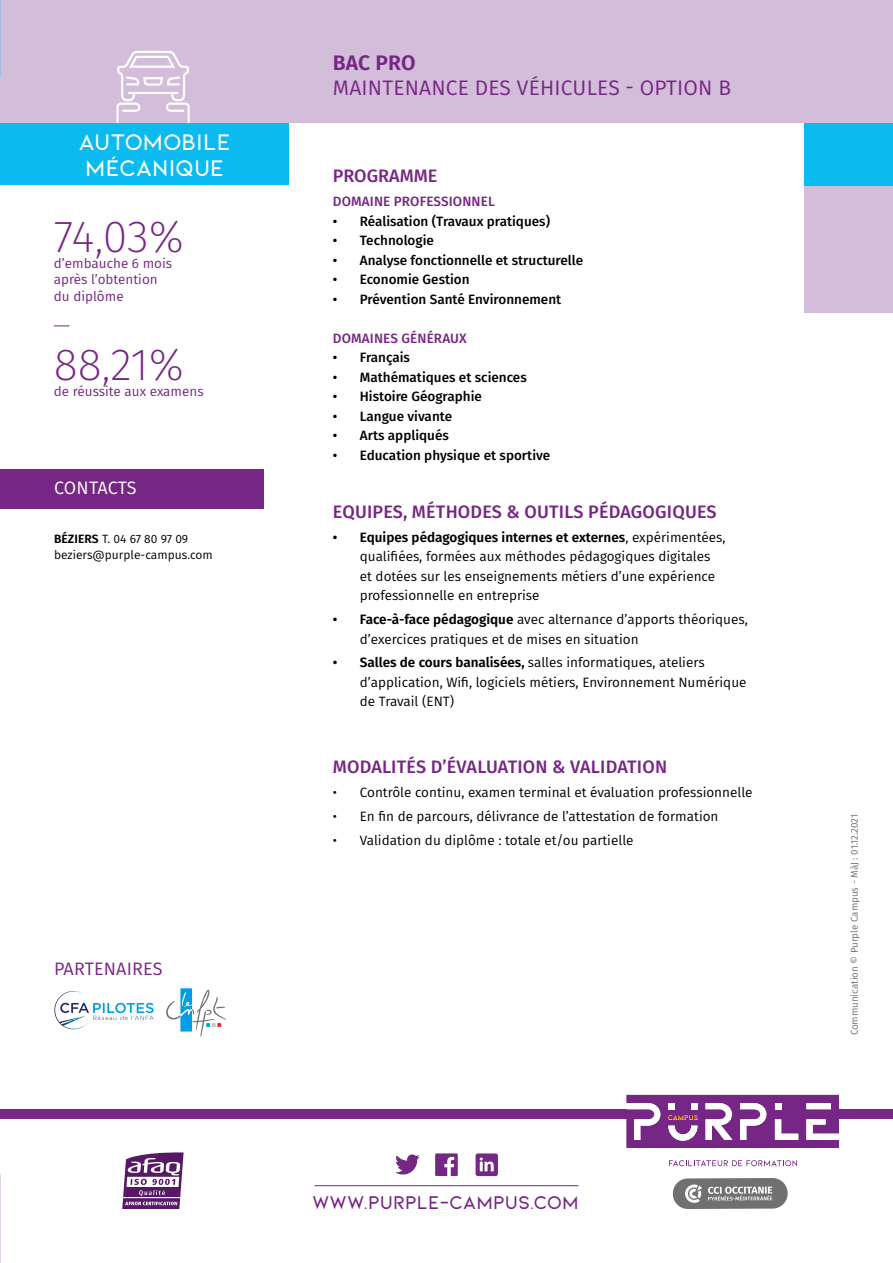
<style>
.page{position:relative;width:893px;height:1263px;background:#fff}
.page>*{position:absolute;margin:0;border:0;box-sizing:border-box;transform-origin:0 0}
.t1{font:200 45px "Fira Sans";letter-spacing:-.02em;color:#762684}
.t2{font:600 24px/25.5px "Kiona";color:#fff}
.t3{font:21px "Fira Sans";letter-spacing:.01em;color:#762684}
.t4{font:600 21px "Fira Sans";letter-spacing:.005em;color:#762684}
.t5{font:600 19.65px "Kiona";color:#762684}
.t6{font:500 18px "Fira Sans";letter-spacing:.01em;color:#762684}
.t7{font:18px "Fira Sans";letter-spacing:.01em;color:#762684}
.t8{font:18px "Fira Sans";color:#fff}
.t9{font:13.5px/19.5px "Fira Sans";color:#000}
.t10{font:500 13.5px "Fira Sans";color:#000}
.t11{font:13.5px/16.2px "Fira Sans";color:#762684}
.t12{font:500 13.5px "Fira Sans";letter-spacing:.01em;color:#762684}
.t13{font:12px/16.5px "Fira Sans";color:#000}
.t14{font:9.75px "Fira Sans";color:#706f6f}
.s1{font-weight:600}
</style>
<div class="page">
<div style="left:0;top:1109px;width:893px;height:10px;background:#762684"></div>
<div style="left:673px;top:1178px;width:115px;height:31px;background:#707073;border-radius:15px"></div>
<svg style="left:685px;top:1184px;width:17px;height:19px"></svg>
<svg style="left:708px;top:1186px;width:64px;height:14px"></svg>
<svg style="left:669px;top:1160px;width:128px;height:6px"></svg>
<svg style="left:626px;top:1095px;width:213px;height:53px"></svg>
<svg style="left:395px;top:1154px;width:25px;height:20px"></svg>
<svg style="left:435px;top:1153px;width:23px;height:23px"></svg>
<svg style="left:476px;top:1153px;width:22px;height:23px"></svg>
<hr style="left:315px;top:1185px;width:263px;height:1px;background:#762684">
<div style="left:0;top:0;width:893px;height:312px;background:#d4bdda"></div>
<div style="left:0;top:123px;width:893px;height:63px;background:#0bbbef"></div>
<div style="left:289px;top:123px;width:515px;height:209px;background:#fff"></div>
<div style="left:0;top:186px;width:315px;height:152px;background:#fff"></div>
<svg style="left:54px;top:326px;width:15px;height:1px"></svg>
<div style="left:0;top:469px;width:264px;height:39px;background:#762684"></div>
<svg style="left:122px;top:1152px;width:62px;height:57px"></svg>
<hr style="left:123px;top:1197px;width:57px;height:1px;background:#fff">
<svg style="left:116px;top:51px;width:74px;height:72px"></svg>
<svg style="left:54px;top:991px;width:100px;height:38px"></svg>
<svg style="left:166px;top:988px;width:60px;height:49px"></svg>
<h2 class="t2" style="left:79px;top:129px;width:154px">AUTOMOBILE<br>MÉCANIQUE</h2>
<h1 class="t1" style="left:54px;top:205px;width:132px">74,03%</h1>
<p class="t11" style="left:54px;top:255px;width:120px">d’embauche 6 mois après l’obtention du diplôme</p>
<h1 class="t1" style="left:54px;top:333px;width:132px">88,21%</h1>
<p class="t11" style="left:54px;top:383px;width:151px">de réussite aux examens</p>
<h3 class="t8" style="left:54px;top:474px;width:84px">CONTACTS</h3>
<p class="t13" style="left:54px;top:530px;width:160px"><span class="s1">BÉZIERS</span> T. 04 67 80 97 09 beziers@purple-campus.com</p>
<h3 class="t7" style="left:54px;top:955px;width:110px">PARTENAIRES</h3>
<h3 class="t4" style="left:333px;top:45px;width:84px">BAC PRO</h3>
<h3 class="t3" style="left:333px;top:72px;width:400px">MAINTENANCE DES VÉHICULES - OPTION B</h3>
<h3 class="t6" style="left:333px;top:162px;width:106px">PROGRAMME</h3>
<p class="t12" style="left:333px;top:190px;width:163px">DOMAINE PROFESSIONNEL</p>
<p class="t10" style="left:333px;top:210px;width:219px">• Réalisation (Travaux pratiques)</p>
<p class="t10" style="left:333px;top:229px;width:103px">• Technologie</p>
<p class="t10" style="left:333px;top:249px;width:252px">• Analyse fonctionnelle et structurelle</p>
<p class="t10" style="left:333px;top:268px;width:138px">• Economie Gestion</p>
<p class="t10" style="left:333px;top:288px;width:230px">• Prévention Santé Environnement</p>
<p class="t12" style="left:333px;top:327px;width:135px">DOMAINES GÉNÉRAUX</p>
<p class="t10" style="left:333px;top:346px;width:79px">• Français</p>
<p class="t10" style="left:333px;top:366px;width:195px">• Mathématiques et sciences</p>
<p class="t10" style="left:333px;top:385px;width:151px">• Histoire Géographie</p>
<p class="t10" style="left:333px;top:405px;width:121px">• Langue vivante</p>
<p class="t10" style="left:333px;top:424px;width:118px">• Arts appliqués</p>
<p class="t10" style="left:333px;top:444px;width:219px">• Education physique et sportive</p>
<h3 class="t6" style="left:333px;top:497px;width:385px">EQUIPES, MÉTHODES &amp; OUTILS PÉDAGOGIQUES</h3>
<p class="t9" style="left:360px;top:527px;width:367px;text-indent:-27px"><span class="s1">• Equipes pédagogiques internes et externes</span>, expérimentées, qualifiées, formées aux méthodes pédagogiques digitales et dotées sur les enseignements métiers d’une expérience professionnelle en entreprise</p>
<p class="t9" style="left:360px;top:609px;width:389px;text-indent:-27px"><span class="s1">• Face-à-face pédagogique</span> avec alternance d’apports théoriques, d’exercices pratiques et de mises en situation</p>
<p class="t9" style="left:360px;top:652px;width:388px;text-indent:-27px"><span class="s1">• Salles de cours banalisées,</span> salles informatiques, ateliers d’application, Wifi, logiciels métiers, Environnement Numérique de Travail (ENT)</p>
<h3 class="t6" style="left:333px;top:753px;width:336px">MODALITÉS D’ÉVALUATION &amp; VALIDATION</h3>
<p class="t9" style="left:333px;top:782px;width:421px">• Contrôle continu, examen terminal et évaluation professionnelle</p>
<p class="t9" style="left:333px;top:806px;width:387px">• En fin de parcours, délivrance de l’attestation de formation</p>
<p class="t9" style="left:333px;top:830px;width:302px">• Validation du diplôme : totale et/ou partielle</p>
<h3 class="t5" style="left:312px;top:1191px;width:268px">WWW.PURPLE-CAMPUS.COM</h3>
<p class="t14" style="left:847px;top:1035px;width:223px;rotate:-90deg">Communication © Purple Campus - MàJ : 01.12.2021</p>
</div>
